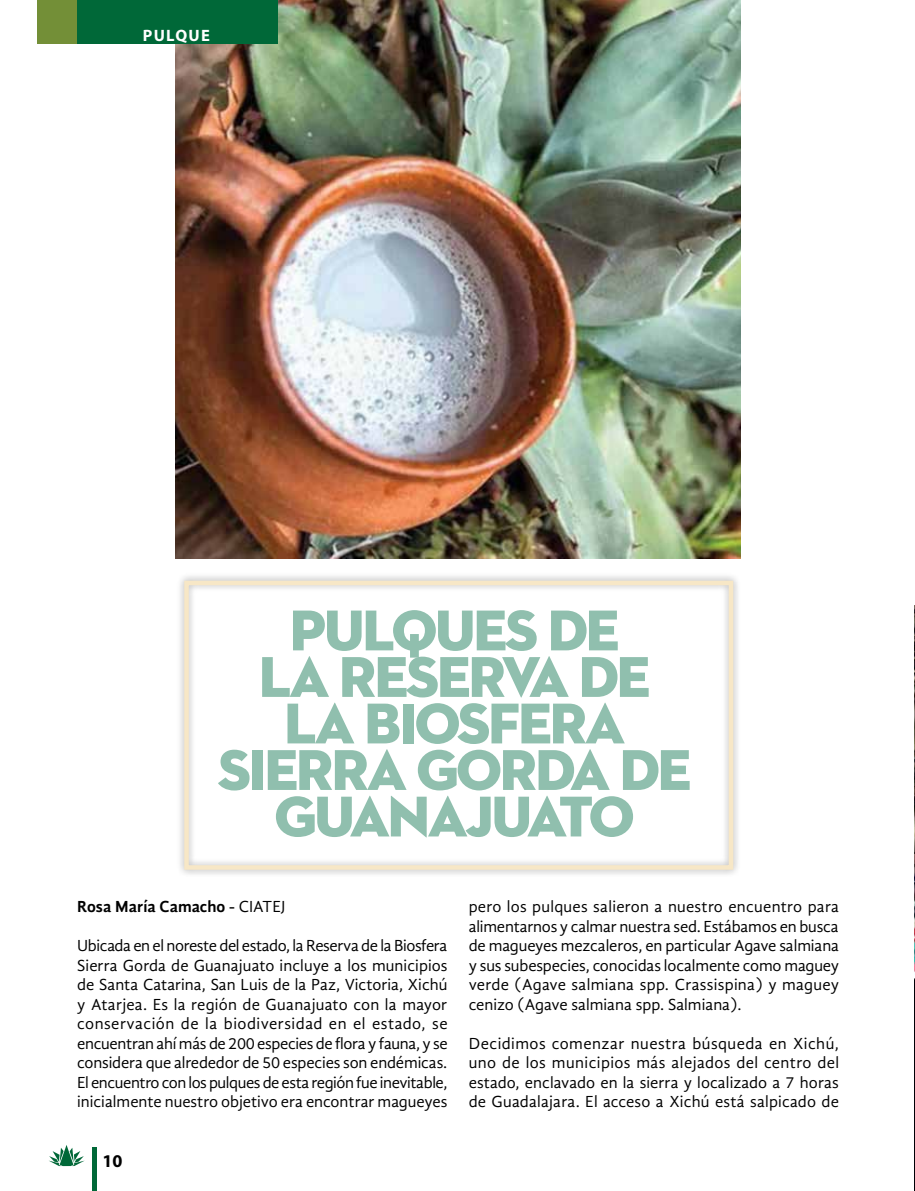
<style>
.page{position:relative;width:915px;height:1191px;background:#fff}
.page>*{position:absolute;margin:0;border:0;box-sizing:border-box;transform-origin:0 0}
.t1{font:58.5px/46.5px "Neutraface 2 Display Titling";letter-spacing:-.04em;color:#90bfae;text-align:center}
.t2{font:700 18px "Myriad Pro";color:#000}
.t3{font:16.5px/19.5px "Gandhi Sans";color:#000;text-align:justify}
.t4{font:700 16.5px "Gandhi Sans";color:#000}
.t5{font:700 16.5px "Myriad Pro";letter-spacing:.08em;color:#fff}
.s1{font-weight:400}
</style>
<div class="page">
<img style="left:176px;top:0;width:564px;height:558px">
<div style="left:77px;top:0;width:200px;height:44px;background:#006838"></div>
<div style="left:37px;top:0;width:40px;height:44px;background:#738f37"></div>
<div style="left:92px;top:1147px;width:5px;height:44px;background:#006838"></div>
<svg style="left:49px;top:1145px;width:36px;height:21px"></svg>
<img style="left:914px;top:605px;width:1px;height:586px">
<div style="left:176px;top:572px;width:565px;height:305px;background:#000;opacity:.35"></div>
<div style="left:184px;top:580px;width:549px;height:289px;border:4px solid #f7e7c6"></div>
<p class="t5" style="left:143px;top:24px;width:69px">PULQUE</p>
<h1 class="t1" style="left:218px;top:607px;width:475px">PULQUES DE<br>LA RESERVA DE<br>LA BIOSFERA<br>SIERRA GORDA DE<br>GUANAJUATO</h1>
<p class="t4" style="left:77px;top:897px;width:210px">Rosa María Camacho - <span class="s1">CIATEJ</span></p>
<p class="t3" style="left:77px;top:936px;width:372px">Ubicada en el noreste del estado, la Reserva de la Biosfera Sierra Gorda de Guanajuato incluye a los municipios de Santa Catarina, San Luis de la Paz, Victoria, Xichú y Atarjea. Es la región de Guanajuato con la mayor conservación de la biodiversidad en el estado, se encuentran ahí más de 200 especies de flora y fauna, y se considera que alrededor de 50 especies son endémicas.<br>El encuentro con los pulques de esta región fue inevitable, inicialmente nuestro objetivo era encontrar magueyes</p>
<p class="t2" style="left:102px;top:1148px;width:21px">10</p>
<p class="t3" style="left:468px;top:897px;width:372px">pero los pulques salieron a nuestro encuentro para alimentarnos y calmar nuestra sed. Estábamos en busca de magueyes mezcaleros, en particular Agave salmiana y sus subespecies, conocidas localmente como maguey verde (Agave salmiana spp. Crassispina) y maguey cenizo (Agave salmiana spp. Salmiana).</p>
<p class="t3" style="left:468px;top:1033px;width:372px">Decidimos comenzar nuestra búsqueda en Xichú, uno de los municipios más alejados del centro del estado, enclavado en la sierra y localizado a 7 horas de Guadalajara. El acceso a Xichú está salpicado de</p>
</div>
